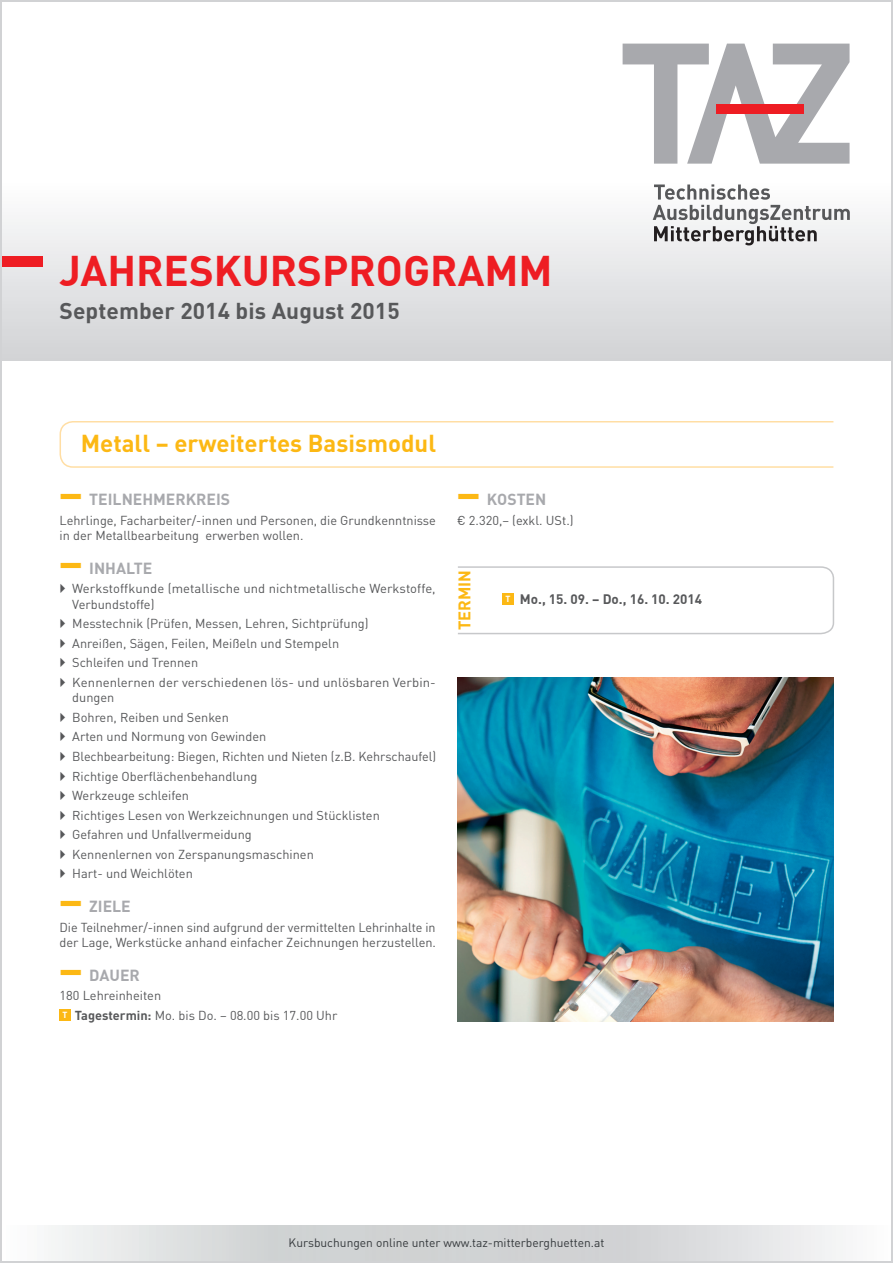
<style>
.page{position:relative;width:893px;height:1263px;background:#fff}
.page>*{position:absolute;margin:0;border:0;box-sizing:border-box;transform-origin:0 0}
.t1{font:700 42px "DIN";color:#ee1d23}
.t2{font:700 40.95px "DIN";color:#fcb814;scale:.54 1}
.t3{font:700 24px "DIN";color:#fcb814}
.t4{font:700 22.5px "DIN";letter-spacing:.005em;color:#57585a}
.t5{font:700 16.5px "DIN";color:#fcb814}
.t6{font:700 15.75px "DIN";color:#a8a9ad}
.t7{font:700 13.5px "DIN";color:#57585a}
.t8{font:12.75px/19.5px "DIN";color:#57585a}
.t9{font:12px "DIN";color:#363a3d}
.t10{font:700 8.7px "DIN";color:#fff}
.s1{font-weight:700}
.s2{font-size:8.7px;color:#fff}
</style>
<div class="page">
<div style="left:2px;top:2px;width:889px;height:359px;background:linear-gradient(to bottom,#fff,#dcdddf)"></div>
<svg style="left:623px;top:44px;width:226px;height:120px"></svg>
<svg style="left:653px;top:184px;width:197px;height:61px"></svg>
<div style="left:716px;top:104px;width:87px;height:10px;background:#ee1d23"></div>
<div style="left:2px;top:256px;width:41px;height:11px;background:#ee1d23"></div>
<svg style="left:51px;top:1225px;width:792px;height:36px"></svg>
<svg style="left:59px;top:421px;width:775px;height:47px"></svg>
<div style="left:60px;top:1009px;width:11px;height:11px;background:#fcb814"></div>
<svg style="left:458px;top:566px;width:377px;height:69px"></svg>
<div style="left:502px;top:594px;width:12px;height:11px;background:#fcb814"></div>
<img style="left:457px;top:677px;width:376px;height:345px">
<h1 class="t1" style="left:60px;top:243px;width:495px">JAHRESKURSPROGRAMM</h1>
<h3 class="t4" style="left:60px;top:296px;width:342px">September 2014 bis August 2015</h3>
<h3 class="t3" style="left:81px;top:428px;width:357px">Metall − erweitertes Basismodul</h3>
<h2 class="t2" style="left:60px;top:467px;width:44px">—</h2>
<p class="t6" style="left:89px;top:489px;width:142px">TEILNEHMERKREIS</p>
<p class="t8" style="left:60px;top:512px;width:378px;line-height:15.3px">Lehrlinge, Facharbeiter/-innen und Personen, die Grundkenntnisse in der Metallbearbeitung erwerben wollen.</p>
<h2 class="t2" style="left:60px;top:535px;width:44px">—</h2>
<p class="t6" style="left:89px;top:558px;width:65px">INHALTE</p>
<p class="t8" style="left:72px;top:581px;width:365px;line-height:15.3px">Werkstoffkunde (metallische und nichtmetallische Werkstoffe,<br>Verbundstoffe)</p>
<p class="t8" style="left:72px;top:614px;width:365px">Messtechnik (Prüfen, Messen, Lehren, Sichtprüfung)<br>Anreißen, Sägen, Feilen, Meißeln und Stempeln<br>Schleifen und Trennen<br>Kennenlernen der verschiedenen lös- und unlösbaren Verbin-</p>
<p class="t8" style="left:72px;top:688px;width:365px">dungen<br>Bohren, Reiben und Senken<br>Arten und Normung von Gewinden<br>Blechbearbeitung: Biegen, Richten und Nieten (z.B. Kehrschaufel)<br>Richtige Oberflächenbehandlung<br>Werkzeuge schleifen<br>Richtiges Lesen von Werkzeichnungen und Stücklisten<br>Gefahren und Unfallvermeidung<br>Kennenlernen von Zerspanungsmaschinen<br>Hart- und Weichlöten</p>
<h2 class="t2" style="left:60px;top:874px;width:44px">—</h2>
<p class="t6" style="left:89px;top:896px;width:43px">ZIELE</p>
<p class="t8" style="left:60px;top:919px;width:378px;line-height:15.3px">Die Teilnehmer/-innen sind aufgrund der vermittelten Lehrinhalte in der Lage, Werkstücke anhand einfacher Zeichnungen herzustellen.</p>
<h2 class="t2" style="left:60px;top:942px;width:44px">—</h2>
<p class="t6" style="left:89px;top:965px;width:52px">DAUER</p>
<p class="t8" style="left:75px;top:986px;width:264px;text-indent:-15px">180 Lehreinheiten<br><span class="s1">Tagestermin:</span> Mo. bis Do. − 08.00 bis 17.00 Uhr</p>
<p class="t10" style="left:63px;top:1009px;width:6px">T</p>
<h2 class="t2" style="left:457px;top:467px;width:44px">—</h2>
<p class="t6" style="left:487px;top:489px;width:61px">KOSTEN</p>
<p class="t8" style="left:457px;top:510px;width:118px">€ 2.320,− (exkl. USt.)</p>
<p class="t5" style="left:454px;top:630px;width:62px;rotate:-90deg">TERMIN</p>
<p class="t7" style="left:505px;top:590px;width:198px"><span class="s2">T</span> Mo., 15. 09. − Do., 16. 10. 2014</p>
<p class="t9" style="left:289px;top:1235px;width:317px">Kursbuchungen online unter www.taz-mitterberghuetten.at</p>
</div>
